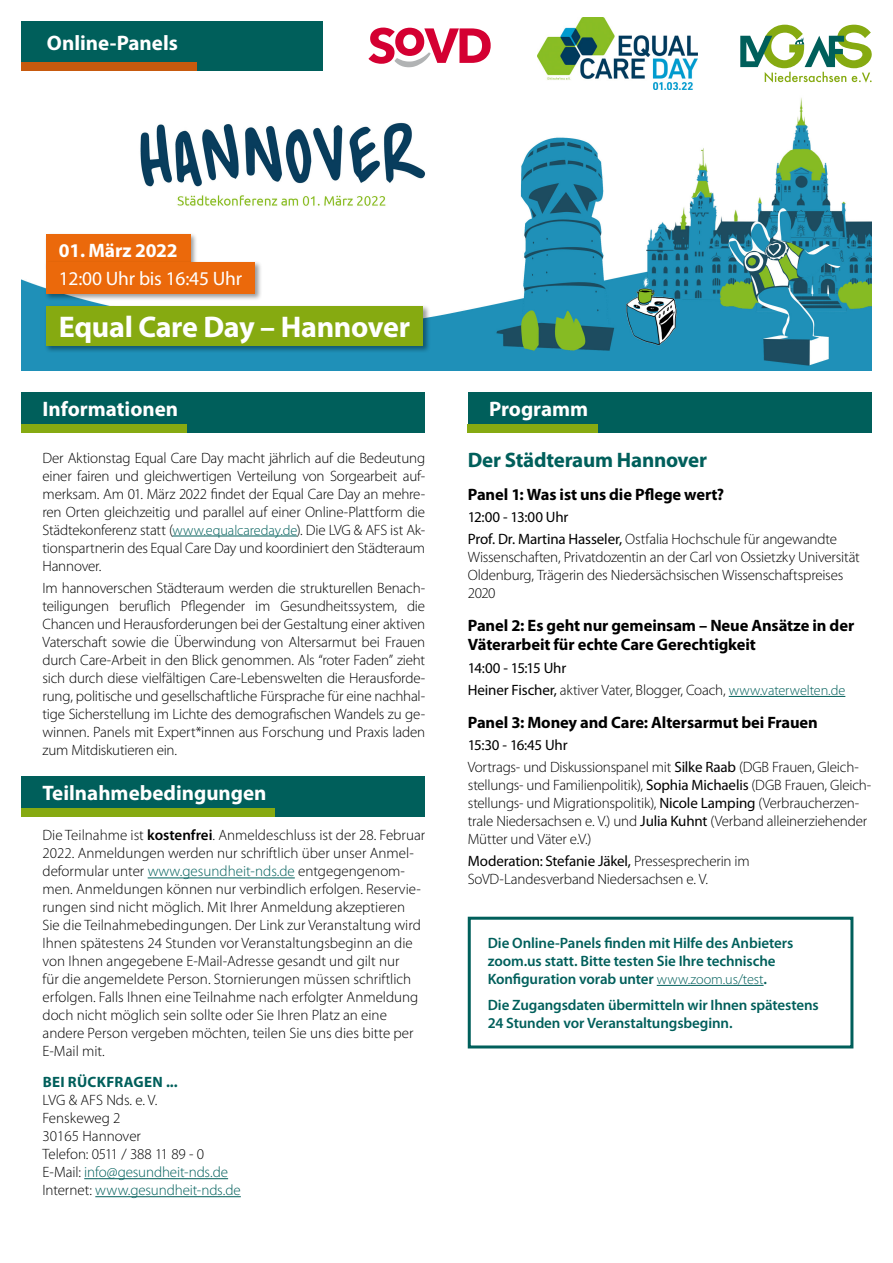
<style>
.page{position:relative;width:893px;height:1263px;background:#fff}
.page>*{position:absolute;margin:0;border:0;box-sizing:border-box;transform-origin:0 0}
.t1{font:700 30px "Myriad Pro";letter-spacing:-.01em;color:#fff}
.t2{font:700 21px "Myriad Pro";color:#fff}
.t3{font:700 21px "Myriad Pro";letter-spacing:-.015em;color:#005f5b}
.t4{font:19.5px "Myriad Pro";letter-spacing:-.01em;color:#fff}
.t5{font:700 19.5px "Myriad Pro";letter-spacing:-.01em;color:#fff}
.t6{font:700 16.5px/19.8px "Myriad Pro";letter-spacing:-.01em;color:#000}
.t7{font:300 15px/18px "Myriad Pro";color:#000}
.t8{font:600 15px/18px "Myriad Pro";letter-spacing:-.01em;color:#005f5b}
.t9{font:15px/22.2px "Myriad Pro";letter-spacing:-.04em;color:#000}
.t10{font:15px/22.2px "Myriad Pro";letter-spacing:-.015em;color:#000}
.t11{font:700 15px "Myriad Pro";letter-spacing:.02em;color:#005f5b}
.s1{font-size:14.25px;color:#005f5b}
.s2{font-weight:600}
.s3{color:#005f5b}
.s4{font-weight:300}
.s5{font-weight:300;font-size:14.25px;color:#005f5b}
.s6{font-weight:400}
.s7{font-weight:300;font-size:14.25px}
</style>
<div class="page">
<img style="left:21px;top:98px;width:851px;height:273px">
<svg style="left:740px;top:25px;width:132px;height:58px"></svg>
<hr style="left:172px;top:536px;width:125px;height:1px;background:#005f5b">
<div style="left:21px;top:392px;width:404px;height:41px;background:#005f5b"></div>
<div style="left:468px;top:392px;width:404px;height:41px;background:#005f5b"></div>
<div style="left:21px;top:424px;width:166px;height:9px;background:#86aa11"></div>
<div style="left:468px;top:424px;width:130px;height:9px;background:#86aa11"></div>
<div style="left:21px;top:776px;width:404px;height:41px;background:#005f5b"></div>
<div style="left:21px;top:808px;width:253px;height:9px;background:#86aa11"></div>
<hr style="left:148px;top:877px;width:147px;height:1px;background:#005f5b">
<hr style="left:84px;top:1178px;width:144px;height:1px;background:#005f5b">
<hr style="left:95px;top:1196px;width:146px;height:1px;background:#005f5b">
<hr style="left:657px;top:985px;width:107px;height:1px;background:#005f5b">
<div style="left:468px;top:917px;width:385px;height:131px;border:3px solid #005f5b"></div>
<div style="left:44px;top:305px;width:386px;height:48px;background:#000;opacity:.4"></div>
<div style="left:46px;top:306px;width:377px;height:40px;background:#86aa11"></div>
<div style="left:44px;top:232px;width:154px;height:41px;background:#000;opacity:.4"></div>
<div style="left:46px;top:234px;width:144px;height:31px;background:#eb690b"></div>
<div style="left:44px;top:261px;width:219px;height:41px;background:#000;opacity:.4"></div>
<div style="left:46px;top:262px;width:209px;height:32px;background:#eb690b"></div>
<hr style="left:729px;top:696px;width:116px;height:1px;background:#005f5b">
<div style="left:21px;top:21px;width:302px;height:50px;background:#005f5b"></div>
<div style="left:21px;top:62px;width:176px;height:9px;background:#c75a0e"></div>
<img style="left:537px;top:18px;width:160px;height:72px">
<svg style="left:368px;top:28px;width:123px;height:39px"></svg>
<h2 class="t2" style="left:47px;top:30px;width:132px">Online-Panels</h2>
<h3 class="t5" style="left:59px;top:238px;width:120px">01. März 2022</h3>
<h3 class="t4" style="left:59px;top:267px;width:185px">12:00 Uhr bis 16:45 Uhr</h3>
<h1 class="t1" style="left:59px;top:308px;width:353px">Equal Care Day – Hannover</h1>
<h2 class="t2" style="left:43px;top:395px;width:137px">Informationen</h2>
<h2 class="t2" style="left:489px;top:395px;width:101px">Programm</h2>
<p class="t7" style="left:43px;top:448px;width:384px;text-align:justify">Der Aktionstag Equal Care Day macht jährlich auf die Bedeutung einer fairen und gleichwertigen Verteilung von Sorgearbeit auf&shy;merksam. Am 01. März 2022 findet der Equal Care Day an mehre&shy;ren Orten gleichzeitig und parallel auf einer Online-Plattform die Städtekonferenz statt (<span class="s1">www.equalcareday.de</span>). Die LVG &amp; AFS ist Ak&shy;tionspartnerin des Equal Care Day und koordiniert den Städteraum Hannover.</p>
<p class="t7" style="left:43px;top:579px;width:384px;text-align:justify">Im hannoverschen Städteraum werden die strukturellen Benach&shy;teiligungen beruflich Pflegender im Gesundheitssystem, die Chancen und Herausforderungen bei der Gestaltung einer aktiven Vaterschaft sowie die Überwindung von Altersarmut bei Frauen durch Care-Arbeit in den Blick genommen. Als “roter Faden” zieht sich durch diese vielfältigen Care-Lebenswelten die Herausforde&shy;rung, politische und gesellschaftliche Fürsprache für eine nachhal&shy;tige Sicherstellung im Lichte des demografischen Wandels zu ge&shy;winnen. Panels mit Expert*innen aus Forschung und Praxis laden zum Mitdiskutieren ein.</p>
<h2 class="t2" style="left:43px;top:779px;width:226px">Teilnahmebedingungen</h2>
<p class="t7" style="left:43px;top:826px;width:384px">Die Teilnahme ist <span class="s2">kostenfrei</span>. Anmeldeschluss ist der 28. Februar 2022. Anmeldungen werden nur schriftlich über unser Anmel&shy;deformular unter <span class="s3">www.gesundheit-nds.de</span> entgegengenom&shy;men. Anmeldungen können nur verbindlich erfolgen. Reservie&shy;rungen sind nicht möglich. Mit Ihrer Anmeldung akzeptieren Sie die Teilnahmebedingungen. Der Link zur Veranstaltung wird Ihnen spätestens 24 Stunden vor Veranstaltungsbeginn an die von Ihnen angegebene E-Mail-Adresse gesandt und gilt nur<br>für die angemeldete Person. Stornierungen müssen schriftlich erfolgen. Falls Ihnen eine Teilnahme nach erfolgter Anmeldung doch nicht möglich sein sollte oder Sie Ihren Platz an eine andere Person vergeben möchten, teilen Sie uns dies bitte per E-Mail mit.</p>
<p class="t11" style="left:43px;top:1072px;width:137px">BEI RÜCKFRAGEN ...</p>
<p class="t7" style="left:43px;top:1091px;width:200px">LVG &amp; AFS Nds. e. V.<br>Fenskeweg 2<br>30165 Hannover<br>Telefon: 0511 / 388 11 89 - 0<br>E-Mail: <span class="s3">info@gesundheit-nds.de<br></span>Internet: <span class="s3">www.gesundheit-nds.de</span></p>
<h2 class="t3" style="left:468px;top:446px;width:241px">Der Städteraum Hannover</h2>
<p class="t6" style="left:468px;top:484px;width:258px">Panel 1: Was ist uns die Pflege wert?</p>
<p class="t10" style="left:468px;top:505px;width:371px">12:00 - 13:00 Uhr<br>Prof. Dr. Martina Hasseler, <span class="s4">Ostfalia Hochschule für angewandte</span></p>
<p class="t7" style="left:468px;top:548px;width:394px">Wissenschaften, Privatdozentin an der Carl von Ossietzky Universität<br>Oldenburg, Trägerin des Niedersächsischen Wissenschaftspreises<br>2020</p>
<p class="t6" style="left:468px;top:615px;width:388px">Panel 2: Es geht nur gemeinsam – Neue Ansätze in der<br>Väterarbeit für echte Care Gerechtigkeit</p>
<p class="t9" style="left:468px;top:656px;width:379px">14:00 - 15:15 Uhr<br>Heiner Fischer, <span class="s4">aktiver Vater, Blogger, Coach,</span> <span class="s5">www.vaterwelten.de</span></p>
<p class="t6" style="left:468px;top:711px;width:352px">Panel 3: Money and Care: Altersarmut bei Frauen</p>
<p class="t7" style="left:468px;top:733px;width:393px;line-height:22.2px"><span class="s6">15:30 - 16:45 Uhr<br></span>Vortrags- und Diskussionspanel mit <span class="s6">Silke Raab</span> (DGB Frauen, Gleich-</p>
<p class="t7" style="left:468px;top:776px;width:405px">stellungs- und Familienpolitik), <span class="s6">Sophia Michaelis</span> (DGB Frauen, Gleich&shy;stellungs- und Migrationspolitik), <span class="s6">Nicole Lamping</span> (Verbraucherzen&shy;trale Niedersachsen e. V.) und <span class="s6">Julia Kuhnt</span> (Verband alleinerziehender Mütter und Väter e.V.)</p>
<p class="t7" style="left:468px;top:852px;width:283px"><span class="s6">Moderation: Stefanie Jäkel,</span> Pressesprecherin im<br>SoVD-Landesverband Niedersachsen e. V.</p>
<p class="t8" style="left:488px;top:933px;width:307px">Die Online-Panels finden mit Hilfe des Anbieters zoom.us statt. Bitte testen Sie Ihre technische<br>Konfiguration vorab unter <span class="s7">www.zoom.us/test</span>.</p>
<p class="t8" style="left:488px;top:996px;width:333px">Die Zugangsdaten übermitteln wir Ihnen spätestens<br>24 Stunden vor Veranstaltungsbeginn.</p>
</div>
